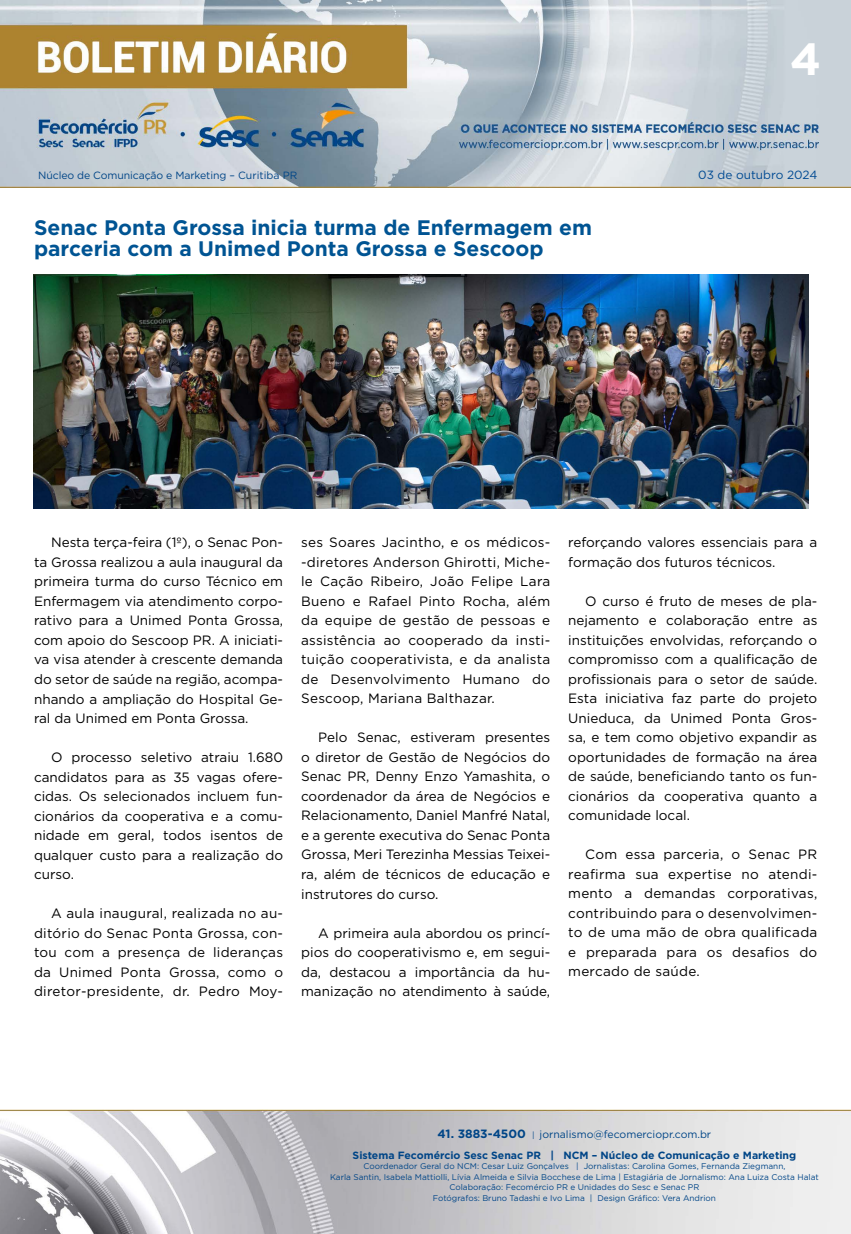
<style>
.page{position:relative;width:851px;height:1234px;background:#fff}
.page>*{position:absolute;margin:0;border:0;box-sizing:border-box;transform-origin:0 0}
.t1{font:700 45px "Gotham";color:#fff}
.t2{font:700 21px/21px "Gotham";color:#005493}
.t3{font:13.5px/19.5px "Gotham";color:#000;text-align:justify}
.t4{font:11.85px "Gotham";color:#004a93}
.t5{font:700 10.5px/21px "Gotham";color:#004587;text-align:center}
.t6{font:10.5px "Gotham";letter-spacing:-.01em;color:#004587}
.t7{font:8.25px/10.5px "Gotham";color:#004587;text-align:center}
.s1{font-size:12px}
.s2{font-weight:400;font-size:8.25px}
.s3{font-weight:400}
</style>
<div class="page">
<img style="left:0;top:0;width:850px;height:188px">
<img style="left:0;top:1109px;width:850px;height:124px">
<img style="left:34px;top:274px;width:774px;height:234px">
<h1 class="t1" style="left:790px;top:29px;width:33px">4</h1>
<p class="t6" style="left:38px;top:168px;width:260px">Núcleo de Comunicação e Marketing – Curitiba PR</p>
<p class="t4" style="left:698px;top:167px;width:120px">03 de outubro 2024</p>
<h2 class="t2" style="left:34px;top:216px;width:559px">Senac Ponta Grossa inicia turma de Enfermagem em parceria com a Unimed Ponta Grossa e Sescoop</h2>
<p class="t3" style="left:34px;top:532px;width:250px;text-indent:17px">Nesta terça-feira (1º), o Senac Pon&shy;ta Grossa realizou a aula inaugural da primeira turma do curso Técnico em Enfermagem via atendimento corpo&shy;rativo para a Unimed Ponta Grossa, com apoio do Sescoop PR. A iniciati&shy;va visa atender à crescente demanda do setor de saúde na região, acompa&shy;nhando a ampliação do Hospital Ge&shy;ral da Unimed em Ponta Grossa.</p>
<p class="t3" style="left:34px;top:747px;width:250px;text-indent:17px">O processo seletivo atraiu 1.680 candidatos para as 35 vagas ofere&shy;cidas. Os selecionados incluem fun&shy;cionários da cooperativa e a comu&shy;nidade em geral, todos isentos de qualquer custo para a realização do curso.</p>
<p class="t3" style="left:34px;top:903px;width:250px;text-indent:17px">A aula inaugural, realizada no au&shy;ditório do Senac Ponta Grossa, con&shy;tou com a presença de lideranças da Unimed Ponta Grossa, como o diretor-presidente, dr. Pedro Moy-</p>
<p class="t3" style="left:301px;top:532px;width:250px">ses Soares Jacintho, e os médicos--diretores Anderson Ghirotti, Miche&shy;le Cação Ribeiro, João Felipe Lara Bueno e Rafael Pinto Rocha, além da equipe de gestão de pessoas e assistência ao cooperado da insti&shy;tuição cooperativista, e da analista de Desenvolvimento Humano do Sescoop, Mariana Balthazar.</p>
<p class="t3" style="left:301px;top:727px;width:250px;text-indent:17px">Pelo Senac, estiveram presentes o diretor de Gestão de Negócios do Senac PR, Denny Enzo Yamashita, o coordenador da área de Negócios e Relacionamento, Daniel Manfré Natal, e a gerente executiva do Senac Ponta Grossa, Meri Terezinha Messias Teixei&shy;ra, além de técnicos de educação e instrutores do curso.</p>
<p class="t3" style="left:301px;top:922px;width:250px;text-indent:17px">A primeira aula abordou os princí&shy;pios do cooperativismo e, em segui&shy;da, destacou a importância da hu&shy;manização no atendimento à saúde,</p>
<p class="t3" style="left:568px;top:532px;width:250px">reforçando valores essenciais para a formação dos futuros técnicos.</p>
<p class="t3" style="left:568px;top:590px;width:250px;text-indent:17px">O curso é fruto de meses de pla&shy;nejamento e colaboração entre as instituições envolvidas, reforçando o compromisso com a qualificação de profissionais para o setor de saúde.<br>Esta iniciativa faz parte do projeto Unieduca, da Unimed Ponta Gros&shy;sa, e tem como objetivo expandir as oportunidades de formação na área de saúde, beneficiando tanto os fun&shy;cionários da cooperativa quanto a comunidade local.</p>
<p class="t3" style="left:568px;top:844px;width:250px;text-indent:17px">Com essa parceria, o Senac PR reafirma sua expertise no atendi&shy;mento a demandas corporativas, contribuindo para o desenvolvimen&shy;to de uma mão de obra qualificada e preparada para os desafios do mercado de saúde.</p>
<p class="t5" style="left:352px;top:1122px;width:445px"><span class="s1">41. 3883-4500</span> <span class="s2">|</span> <span class="s3">jornalismo@fecomerciopr.com.br<br></span>Sistema Fecomércio Sesc Senac PR | NCM – Núcleo de Comunicação e Marketing</p>
<p class="t7" style="left:330px;top:1160px;width:490px">Coordenador Geral do NCM: Cesar Luiz Gonçalves | Jornalistas: Carolina Gomes, Fernanda Ziegmann,<br>Karla Santin, Isabela Mattiolli, Lívia Almeida e Silvia Bocchese de Lima | Estagiária de Jornalismo: Ana Luiza Costa Halat Colaboração: Fecomércio PR e Unidades do Sesc e Senac PR<br>Fotógrafos: Bruno Tadashi e Ivo Lima | Design Gráfico: Vera Andrion</p>
</div>
